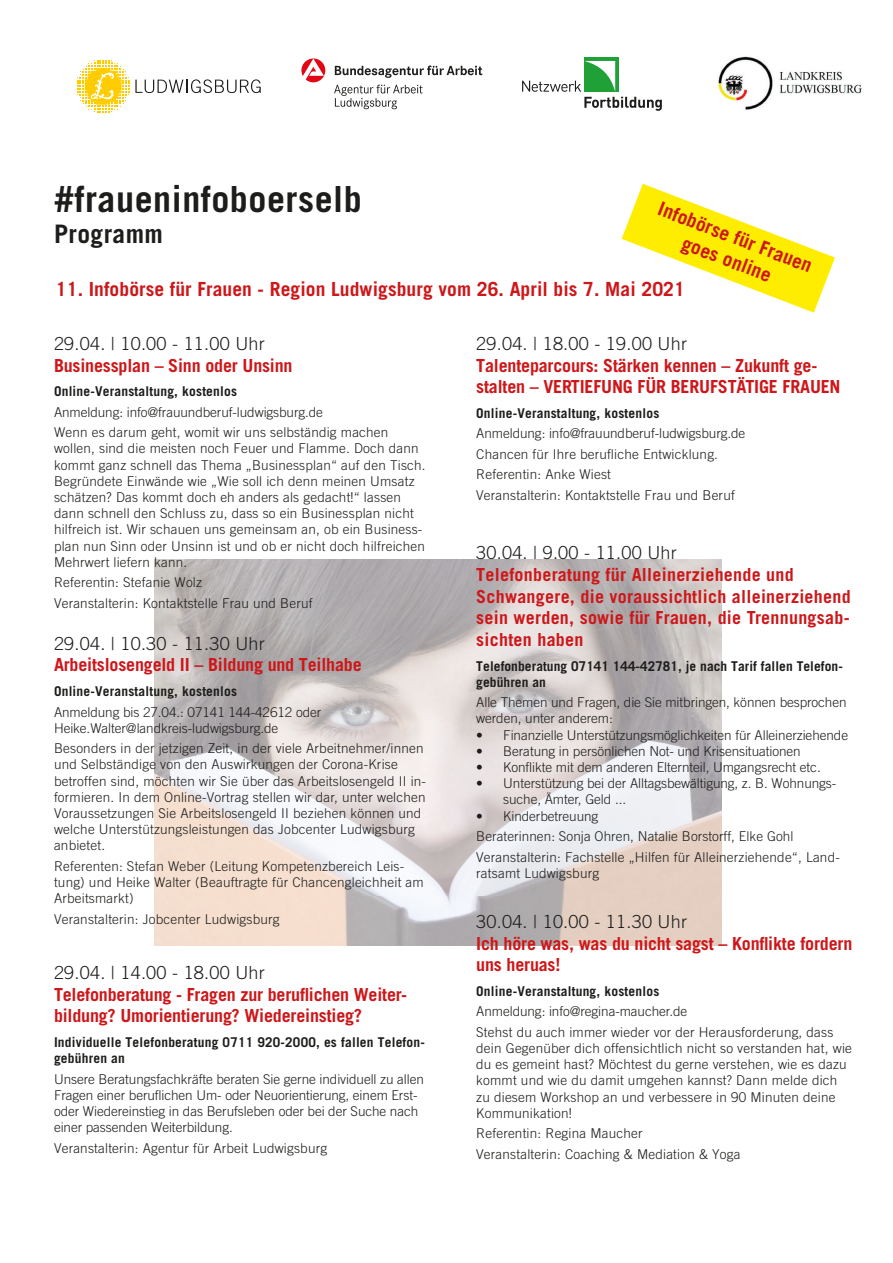
<style>
.page{position:relative;width:893px;height:1263px;background:#fff}
.page>*{position:absolute;margin:0;border:0;box-sizing:border-box;transform-origin:0 0}
.t1{font:700 36px "Ludwigsburg Trade Gothic";color:#1d1d1b}
.t2{font:700 25.5px "Ludwigsburg Trade Gothic";color:#1d1d1b}
.t3{font:700 19.5px/23.4px "Ludwigsburg Trade Gothic";letter-spacing:-.01em;color:#cd171a;text-align:center}
.t4{font:700 18px/21.6px "Ludwigsburg Trade Gothic";letter-spacing:-.025em;color:#cd171a}
.t5{font:700 18px/21.6px "Ludwigsburg Trade Gothic";color:#cd171a}
.t6{font:300 18px "Ludwigsburg Trade Gothic";color:#1d1d1b}
.t7{font:300 13.5px/16.2px "Ludwigsburg Trade Gothic";color:#1d1d1b}
.t8{font:300 13.5px/16.2px "Ludwigsburg Trade Gothic";letter-spacing:-.02em;color:#1d1d1b}
.t9{font:700 13.5px/16.2px "Ludwigsburg Trade Gothic";color:#1d1d1b}
</style>
<div class="page">
<div style="left:584px;top:57px;width:35px;height:35px;background:#1fa138"></div>
<svg style="left:522px;top:61px;width:140px;height:50px"></svg>
<svg style="left:334px;top:85px;width:89px;height:24px"></svg>
<svg style="left:335px;top:66px;width:147px;height:12px"></svg>
<svg style="left:301px;top:58px;width:24px;height:24px"></svg>
<img style="left:717px;top:56px;width:145px;height:54px">
<img style="left:154px;top:559px;width:568px;height:386px">
<svg style="left:77px;top:60px;width:52px;height:52px"></svg>
<svg style="left:135px;top:79px;width:126px;height:14px"></svg>
<svg style="left:622px;top:184px;width:213px;height:129px"></svg>
<h1 class="t1" style="left:54px;top:177px;width:310px">#fraueninfoboerselb</h1>
<h2 class="t2" style="left:54px;top:218px;width:111px">Programm</h2>
<h3 class="t3" style="left:56px;top:277px;width:631px">11. Infobörse für Frauen - Region Ludwigsburg vom 26. April bis 7. Mai 2021</h3>
<h3 class="t3" style="left:663px;top:197px;width:165px;rotate:21deg">Infobörse für Frauen goes online</h3>
<h3 class="t6" style="left:54px;top:333px;width:213px">29.04. | 10.00 - 11.00 Uhr</h3>
<h3 class="t4" style="left:54px;top:354px;width:240px">Businessplan – Sinn oder Unsinn</h3>
<p class="t9" style="left:54px;top:383px;width:185px">Online-Veranstaltung, kostenlos</p>
<p class="t7" style="left:54px;top:402px;width:336px;line-height:20.4px">Anmeldung: info@frauundberuf-ludwigsburg.de<br>Wenn es darum geht, womit wir uns selbständig machen</p>
<p class="t7" style="left:54px;top:440px;width:373px">wollen, sind die meisten noch Feuer und Flamme. Doch dann kommt ganz schnell das Thema „Businessplan“ auf den Tisch.<br>Begründete Einwände wie „Wie soll ich denn meinen Umsatz schätzen? Das kommt doch eh anders als gedacht!“ lassen dann schnell den Schluss zu, dass so ein Businessplan nicht hilfreich ist. Wir schauen uns gemeinsam an, ob ein Business&shy;plan nun Sinn oder Unsinn ist und ob er nicht doch hilfreichen Mehrwert liefern kann.</p>
<p class="t7" style="left:54px;top:572px;width:260px;line-height:20.4px">Referentin: Stefanie Wolz<br>Veranstalterin: Kontaktstelle Frau und Beruf</p>
<h3 class="t6" style="left:54px;top:633px;width:213px">29.04. | 10.30 - 11.30 Uhr</h3>
<h3 class="t4" style="left:54px;top:654px;width:309px">Arbeitslosengeld II – Bildung und Teilhabe</h3>
<p class="t9" style="left:54px;top:683px;width:185px">Online-Veranstaltung, kostenlos</p>
<p class="t8" style="left:54px;top:703px;width:269px">Anmeldung bis 27.04.: 07141 144-42612 oder<br>Heike.Walter@landkreis-ludwigsburg.de</p>
<p class="t7" style="left:54px;top:740px;width:374px">Besonders in der jetzigen Zeit, in der viele Arbeitnehmer/innen und Selbständige von den Auswirkungen der Corona-Krise betroffen sind, möchten wir Sie über das Arbeitslosengeld II in&shy;formieren. In dem Online-Vortrag stellen wir dar, unter welchen Voraussetzungen Sie Arbeitslosengeld II beziehen können und welche Unterstützungsleistungen das Jobcenter Ludwigsburg anbietet.</p>
<p class="t7" style="left:54px;top:858px;width:371px">Referenten: Stefan Weber (Leitung Kompetenzbereich Leis&shy;tung) und Heike Walter (Beauftragte für Chancengleichheit am<br>Arbeitsmarkt)</p>
<p class="t7" style="left:54px;top:911px;width:227px">Veranstalterin: Jobcenter Ludwigsburg</p>
<h3 class="t6" style="left:54px;top:962px;width:213px">29.04. | 14.00 - 18.00 Uhr</h3>
<h3 class="t4" style="left:54px;top:983px;width:355px">Telefonberatung - Fragen zur beruflichen Weiter&shy;bildung? Umorientierung? Wiedereinstieg?</h3>
<p class="t9" style="left:54px;top:1034px;width:373px">Individuelle Telefonberatung 0711 920-2000, es fallen Telefon&shy;gebühren an</p>
<p class="t8" style="left:54px;top:1070px;width:372px">Unsere Beratungsfachkräfte beraten Sie gerne individuell zu allen Fragen einer beruflichen Um- oder Neuorientierung, einem Erst&shy;oder Wiedereinstieg in das Berufsleben oder bei der Suche nach einer passenden Weiterbildung.</p>
<p class="t7" style="left:54px;top:1139px;width:275px">Veranstalterin: Agentur für Arbeit Ludwigsburg</p>
<h3 class="t6" style="left:476px;top:333px;width:213px">29.04. | 18.00 - 19.00 Uhr</h3>
<h3 class="t4" style="left:476px;top:354px;width:366px">Talenteparcours: Stärken kennen – Zukunft ge&shy;stalten – VERTIEFUNG FÜR BERUFSTÄTIGE FRAUEN</h3>
<p class="t9" style="left:476px;top:405px;width:185px">Online-Veranstaltung, kostenlos</p>
<p class="t7" style="left:476px;top:423px;width:271px;line-height:20.4px">Anmeldung: info@frauundberuf-ludwigsburg.de Chancen für Ihre berufliche Entwicklung.<br>Referentin: Anke Wiest<br>Veranstalterin: Kontaktstelle Frau und Beruf</p>
<h3 class="t6" style="left:476px;top:542px;width:202px">30.04. | 9.00 - 11.00 Uhr</h3>
<h3 class="t5" style="left:476px;top:563px;width:376px">Telefonberatung für Alleinerziehende und Schwangere, die voraussichtlich alleinerziehend sein werden, sowie für Frauen, die Trennungsab&shy;sichten haben</h3>
<p class="t9" style="left:476px;top:657px;width:368px">Telefonberatung 07141 144-42781, je nach Tarif fallen Telefon&shy;gebühren an</p>
<p class="t8" style="left:476px;top:694px;width:372px">Alle Themen und Fragen, die Sie mitbringen, können besprochen werden, unter anderem:</p>
<p class="t8" style="left:476px;top:726px;width:373px">• Finanzielle Unterstützungsmöglichkeiten für Alleinerziehende</p>
<p class="t8" style="left:476px;top:743px;width:326px">• Beratung in persönlichen Not- und Krisensituationen</p>
<p class="t8" style="left:476px;top:759px;width:346px">• Konflikte mit dem anderen Elternteil, Umgangsrecht etc.</p>
<p class="t8" style="left:503px;top:775px;width:335px;text-indent:-27px">• Unterstützung bei der Alltagsbewältigung, z. B. Wohnungs&shy;suche, Ämter, Geld ...</p>
<p class="t7" style="left:476px;top:805px;width:365px;line-height:20.4px">• Kinderbetreuung<br>Beraterinnen: Sonja Ohren, Natalie Borstorff, Elke Gohl<br>Veranstalterin: Fachstelle „Hilfen für Alleinerziehende“, Land-</p>
<p class="t7" style="left:476px;top:865px;width:125px">ratsamt Ludwigsburg</p>
<h3 class="t6" style="left:476px;top:911px;width:213px">30.04. | 10.00 - 11.30 Uhr</h3>
<h3 class="t4" style="left:476px;top:932px;width:378px">Ich höre was, was du nicht sagst – Konflikte fordern uns heruas!</h3>
<p class="t9" style="left:476px;top:983px;width:185px">Online-Veranstaltung, kostenlos</p>
<p class="t7" style="left:476px;top:1001px;width:359px;line-height:20.4px">Anmeldung: info@regina-maucher.de<br>Stehst du auch immer wieder vor der Herausforderung, dass</p>
<p class="t7" style="left:476px;top:1040px;width:377px">dein Gegenüber dich offensichtlich nicht so verstanden hat, wie du es gemeint hast? Möchtest du gerne verstehen, wie es dazu kommt und wie du damit umgehen kannst? Dann melde dich zu diesem Workshop an und verbessere in 90 Minuten deine Kommunikation!</p>
<p class="t7" style="left:476px;top:1123px;width:266px;line-height:20.4px">Referentin: Regina Maucher<br>Veranstalterin: Coaching &amp; Mediation &amp; Yoga</p>
</div>
